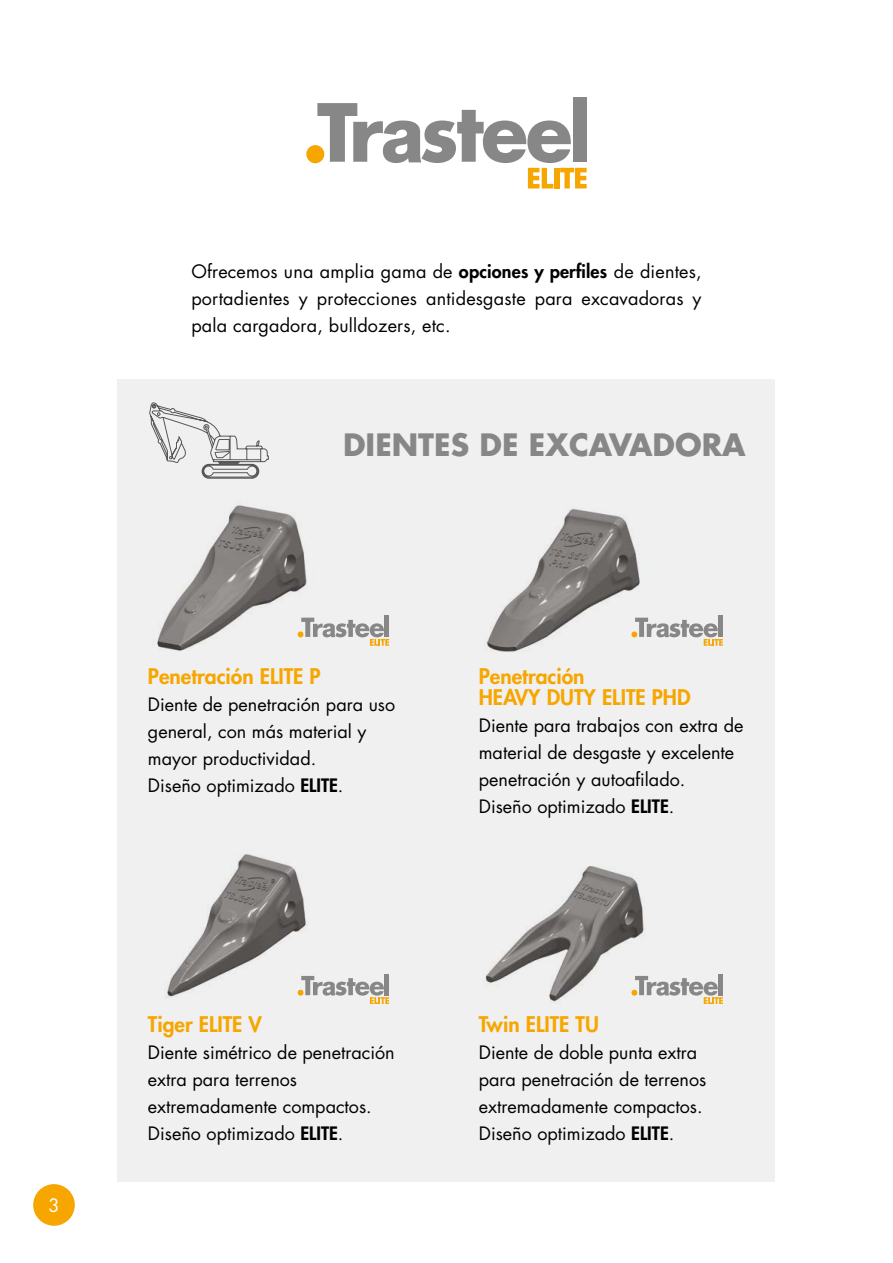
<style>
.page{position:relative;width:893px;height:1263px;background:#fff}
.page>*{position:absolute;margin:0;border:0;box-sizing:border-box;transform-origin:0 0}
.t1{font:700 30px "Futura Std";color:#878787}
.t2{font:800 21px/21px "Futura Std";color:#f7a600}
.t3{font:18px/27px "Futura Std";color:#000}
.t4{font:18px "Futura Std";color:#fff}
.s1{font-weight:800}
</style>
<div class="page">
<div style="left:33px;top:1184px;width:42px;height:42px;background:#f7a600;border-radius:50%"></div>
<div style="left:118px;top:380px;width:657px;height:802px;background:#f0f0f0"></div>
<img style="left:167px;top:854px;width:139px;height:143px">
<img style="left:486px;top:866px;width:159px;height:136px">
<img style="left:486px;top:508px;width:162px;height:144px">
<svg style="left:149px;top:402px;width:120px;height:76px"></svg>
<div style="left:384px;top:616px;width:5px;height:21px;background:#878787"></div>
<svg style="left:326px;top:619px;width:63px;height:27px"></svg>
<div style="left:718px;top:616px;width:5px;height:21px;background:#878787"></div>
<svg style="left:631px;top:618px;width:92px;height:28px"></svg>
<div style="left:384px;top:974px;width:5px;height:21px;background:#878787"></div>
<svg style="left:298px;top:976px;width:91px;height:28px"></svg>
<div style="left:718px;top:974px;width:5px;height:21px;background:#878787"></div>
<svg style="left:631px;top:976px;width:92px;height:28px"></svg>
<img style="left:157px;top:478px;width:169px;height:173px">
<div style="left:306px;top:145px;width:18px;height:18px;background:#f7a600;border-radius:9px"></div>
<div style="left:573px;top:97px;width:14px;height:65px;background:#878787"></div>
<svg style="left:317px;top:103px;width:270px;height:85px"></svg>
<p class="t4" style="left:48px;top:1194px;width:13px">3</p>
<p class="t3" style="left:191px;top:258px;width:512px;text-align:justify">Ofrecemos una amplia gama de <span class="s1">opciones y perfiles</span> de dientes, portadientes y protecciones antidesgaste para excavadoras y pala cargadora, bulldozers, etc.</p>
<h1 class="t1" style="left:343px;top:425px;width:404px">DIENTES DE EXCAVADORA</h1>
<p class="t2" style="left:148px;top:666px;width:174px">Penetración ELITE P</p>
<p class="t3" style="left:148px;top:691px;width:249px">Diente de penetración para uso general, con más material y mayor productividad.<br>Diseño optimizado <span class="s1">ELITE</span>.</p>
<p class="t2" style="left:148px;top:1014px;width:116px">Tiger ELITE V</p>
<p class="t3" style="left:148px;top:1039px;width:248px">Diente simétrico de penetración extra para terrenos extremadamente compactos.<br>Diseño optimizado <span class="s1">ELITE</span>.</p>
<p class="t2" style="left:479px;top:666px;width:213px">Penetración<br>HEAVY DUTY ELITE PHD</p>
<p class="t3" style="left:479px;top:712px;width:266px">Diente para trabajos con extra de material de desgaste y excelente penetración y autoafilado.<br>Diseño optimizado <span class="s1">ELITE</span>.</p>
<p class="t2" style="left:479px;top:1014px;width:122px">Twin ELITE TU</p>
<p class="t3" style="left:479px;top:1039px;width:229px">Diente de doble punta extra para penetración de terrenos extremadamente compactos.<br>Diseño optimizado <span class="s1">ELITE</span>.</p>
</div>
